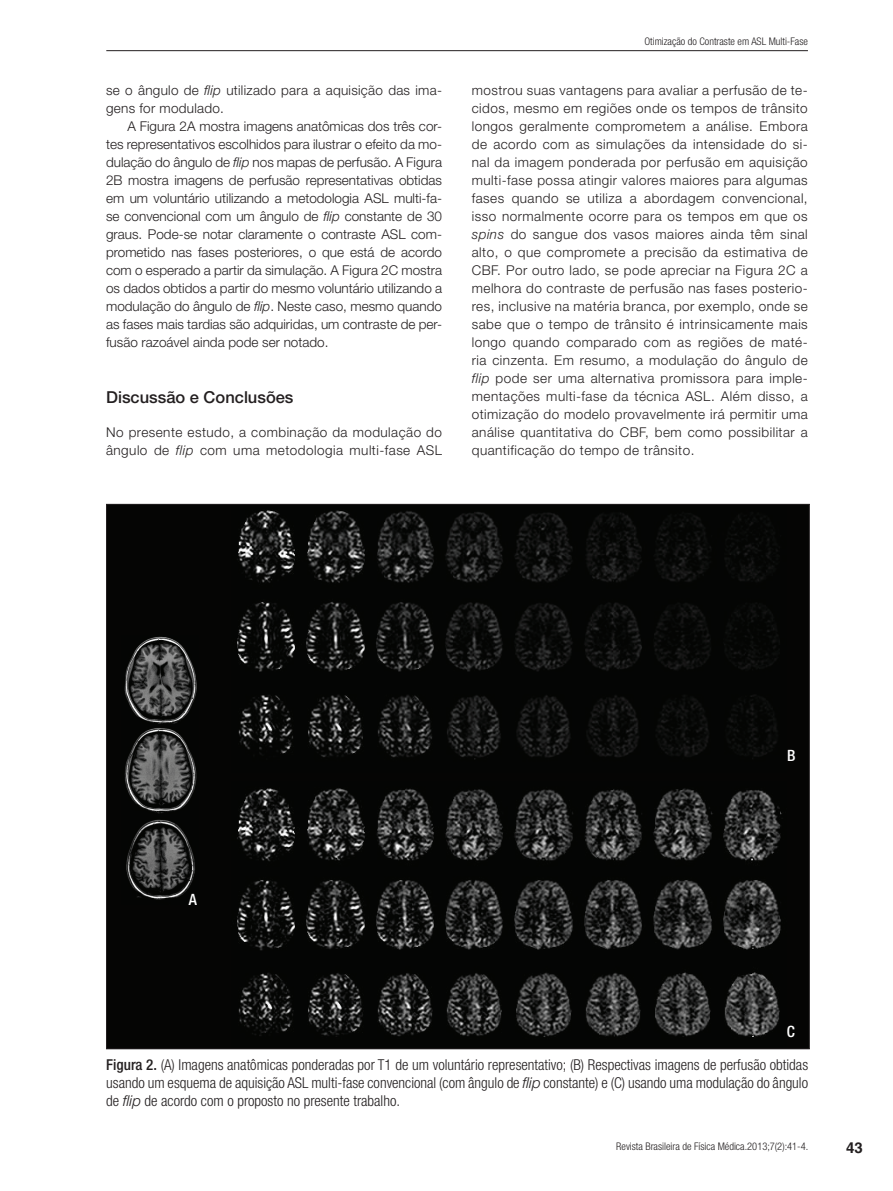
<style>
.page{position:relative;width:893px;height:1191px;background:#fff}
.page>*{position:absolute;margin:0;border:0;box-sizing:border-box;transform-origin:0 0}
.z04_0_sub1{font:500 16.5px "Helvetica Neue LT Std";color:#231f20}
.t1{font:500 condensed 15.6px "Helvetica Neue LT Std";color:#fff}
.z07_0_tabela_-_titul{font:300 condensed 15px/18px "Helvetica Neue LT Std";color:#231f20;text-align:justify}
.t2{font:700 15px "Helvetica LT Std";color:#231f20}
.z05_0_texto_primeira{font:300 13.5px/18px "Helvetica Neue LT Std";letter-spacing:.035em;color:#231f20}
.z05_1_texto_txt{font:300 13.5px/18px "Helvetica Neue LT Std";letter-spacing:.02em;color:#231f20}
.z08_0_cabecalho{font:300 condensed 10.5px "Helvetica Neue LT Std";color:#231f20}
.s1{font-style:italic}
.s2{font-weight:500}
.s3{font-style:italic;font-stretch:normal}
</style>
<div class="page">
<hr style="left:106px;top:50px;width:702px;height:1px;background:#231f20">
<div style="left:108px;top:506px;width:699px;height:541px;background:#050504"></div>
<img style="left:231px;top:781px;width:555px;height:266px">
<img style="left:231px;top:506px;width:555px;height:266px">
<img style="left:121px;top:636px;width:78px;height:269px">
<p class="z05_1_texto_txt" style="left:106px;top:81px;width:337px">se o ângulo de <span class="s1">flip</span> utilizado para a aquisição das ima&shy;gens for modulado.</p>
<p class="z05_1_texto_txt" style="left:106px;top:117px;width:337px;text-align:justify;text-indent:21px">A Figura 2A mostra imagens anatômicas dos três cor&shy;tes representativos escolhidos para ilustrar o efeito da mo&shy;dulação do ângulo de <span class="s1">flip</span> nos mapas de perfusão. A Figura 2B mostra imagens de perfusão representativas obtidas em um voluntário utilizando a metodologia ASL multi-fa&shy;se convencional com um ângulo de <span class="s1">flip</span> constante de 30 graus. Pode-se notar claramente o contraste ASL com&shy;prometido nas fases posteriores, o que está de acordo com o esperado a partir da simulação. A Figura 2C mostra os dados obtidos a partir do mesmo voluntário utilizando a modulação do ângulo de <span class="s1">flip</span>. Neste caso, mesmo quando as fases mais tardias são adquiridas, um contraste de per&shy;fusão razoável ainda pode ser notado.</p>
<p class="z04_0_sub1" style="left:106px;top:387px;width:189px">Discussão e Conclusões</p>
<p class="z05_0_texto_primeira" style="left:106px;top:423px;width:337px">No presente estudo, a combinação da modulação do ângulo de <span class="s1">flip</span> com uma metodologia multi-fase ASL</p>
<p class="z08_0_cabecalho" style="left:644px;top:35px;width:165px">Otimização do Contraste em ASL Multi-Fase</p>
<p class="z05_0_texto_primeira" style="left:472px;top:81px;width:337px;text-align:justify">mostrou suas vantagens para avaliar a perfusão de te&shy;cidos, mesmo em regiões onde os tempos de trânsito longos geralmente comprometem a análise. Embora de acordo com as simulações da intensidade do si&shy;nal da imagem ponderada por perfusão em aquisição multi-fase possa atingir valores maiores para algumas fases quando se utiliza a abordagem convencional, isso normalmente ocorre para os tempos em que os <span class="s1">spins</span> do sangue dos vasos maiores ainda têm sinal alto, o que compromete a precisão da estimativa de CBF. Por outro lado, se pode apreciar na Figura 2C a melhora do contraste de perfusão nas fases posterio&shy;res, inclusive na matéria branca, por exemplo, onde se sabe que o tempo de trânsito é intrinsicamente mais longo quando comparado com as regiões de maté&shy;ria cinzenta. Em resumo, a modulação do ângulo de <span class="s1">flip</span> pode ser uma alternativa promissora para imple&shy;mentações multi-fase da técnica ASL. Além disso, a otimização do modelo provavelmente irá permitir uma análise quantitativa do CBF, bem como possibilitar a quantificação do tempo de trânsito.</p>
<p class="t1" style="left:189px;top:889px;width:10px">A</p>
<p class="t1" style="left:787px;top:746px;width:10px">B</p>
<p class="t1" style="left:787px;top:1022px;width:10px">C</p>
<p class="z07_0_tabela_-_titul" style="left:106px;top:1055px;width:703px"><span class="s2">Figura 2.</span> (A) Imagens anatômicas ponderadas por T1 de um voluntário representativo; (B) Respectivas imagens de perfusão obtidas usando um esquema de aquisição ASL multi-fase convencional (com ângulo de <span class="s3">flip</span> constante) e (C) usando uma modulação do ângulo de <span class="s3">flip</span> de acordo com o proposto no presente trabalho.</p>
<p class="z08_0_cabecalho" style="left:616px;top:1140px;width:194px">Revista Brasileira de Física Médica.2013;7(2):41-4.</p>
<p class="t2" style="left:846px;top:1138px;width:18px">43</p>
</div>
